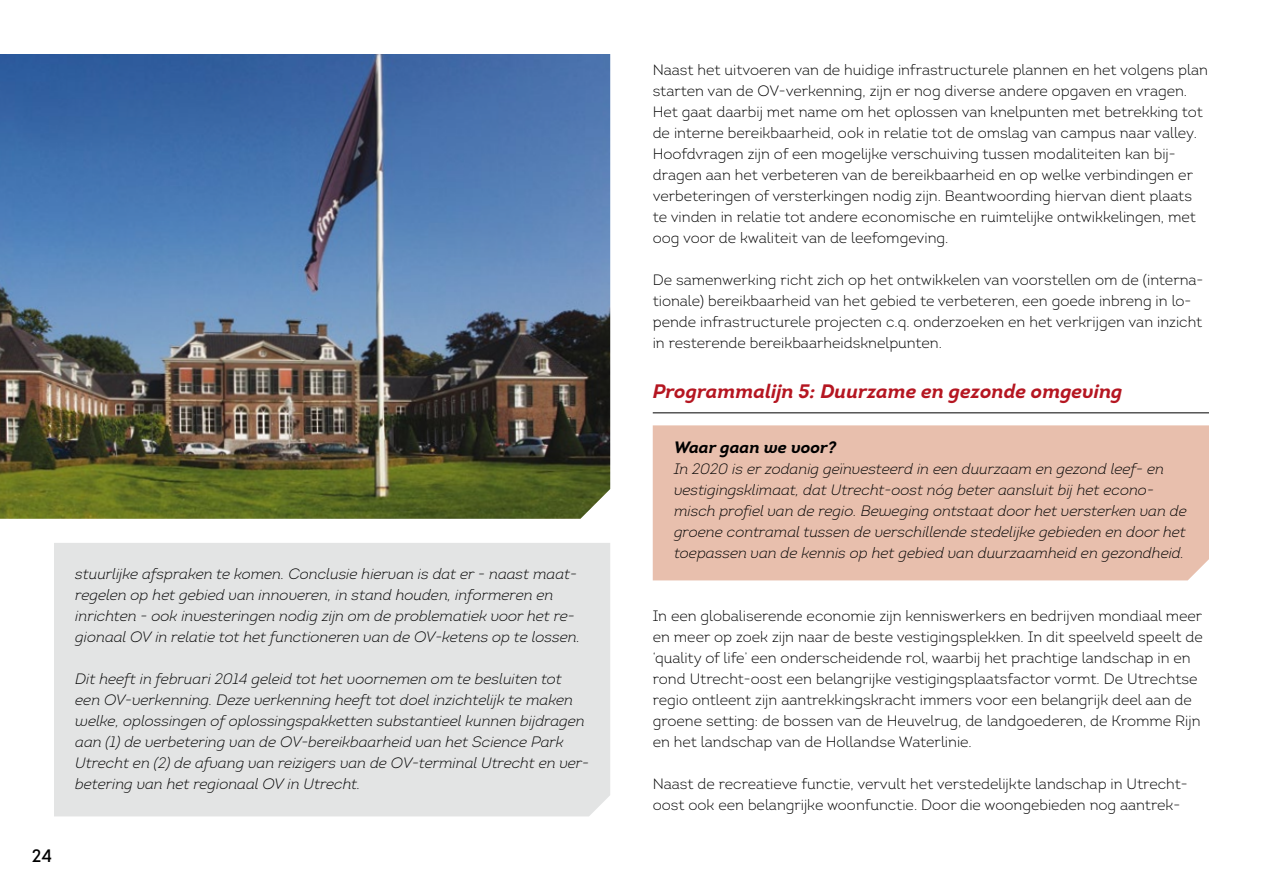
<style>
.page{position:relative;width:1263px;height:893px;background:#fff}
.page>*{position:absolute;margin:0;border:0;box-sizing:border-box;transform-origin:0 0}
.t1{font:italic 700 19.5px "Intro";color:#b51621}
.t2{font:18px "Intro";color:#000}
.t3{font:italic 700 16.5px "Intro";color:#000}
.t4{font:300 15px/21px "Intro";color:#000}
.t5{font:italic 300 15px/21px "Intro";color:#000}
</style>
<div class="page">
<div style="left:54px;top:543px;width:556px;height:273px;background:#e3e4e4"></div>
<div style="left:653px;top:425px;width:556px;height:155px;background:#e8bfad"></div>
<hr style="left:653px;top:412px;width:556px;height:1px;background:#000">
<img style="left:0;top:54px;width:610px;height:465px">
<p class="t2" style="left:32px;top:844px;width:22px">24</p>
<p class="t5" style="left:75px;top:563px;width:506px">stuurlijke afspraken te komen. Conclusie hiervan is dat er - naast maat&shy;regelen op het gebied van innoveren, in stand houden, informeren en inrichten - ook investeringen nodig zijn om de problematiek voor het re&shy;gionaal OV in relatie tot het functioneren van de OV-ketens op te lossen.</p>
<p class="t5" style="left:75px;top:668px;width:515px">Dit heeft in februari 2014 geleid tot het voornemen om te besluiten tot een OV-verkenning. Deze verkenning heeft tot doel inzichtelijk te maken welke, oplossingen of oplossingspakketten substantieel kunnen bijdragen aan (1) de verbetering van de OV-bereikbaarheid van het Science Park Utrecht en (2) de afvang van reizigers van de OV-terminal Utrecht en ver&shy;betering van het regionaal OV in Utrecht.</p>
<p class="t4" style="left:653px;top:59px;width:557px">Naast het uitvoeren van de huidige infrastructurele plannen en het volgens plan starten van de OV-verkenning, zijn er nog diverse andere opgaven en vragen.<br>Het gaat daarbij met name om het oplossen van knelpunten met betrekking tot de interne bereikbaarheid, ook in relatie tot de omslag van campus naar valley.<br>Hoofdvragen zijn of een mogelijke verschuiving tussen modaliteiten kan bij&shy;dragen aan het verbeteren van de bereikbaarheid en op welke verbindingen er verbeteringen of versterkingen nodig zijn. Beantwoording hiervan dient plaats te vinden in relatie tot andere economische en ruimtelijke ontwikkelingen, met oog voor de kwaliteit van de leefomgeving.</p>
<p class="t4" style="left:653px;top:269px;width:552px">De samenwerking richt zich op het ontwikkelen van voorstellen om de (interna&shy;tionale) bereikbaarheid van het gebied te verbeteren, een goede inbreng in lo&shy;pende infrastructurele projecten c.q. onderzoeken en het verkrijgen van inzicht in resterende bereikbaarheidsknelpunten.</p>
<h1 class="t1" style="left:653px;top:378px;width:471px">Programmalijn 5: Duurzame en gezonde omgeving</h1>
<p class="t3" style="left:674px;top:437px;width:164px">Waar gaan we voor?</p>
<p class="t5" style="left:674px;top:458px;width:514px">In 2020 is er zodanig geïnvesteerd in een duurzaam en gezond leef- en vestigingsklimaat, dat Utrecht-oost nóg beter aansluit bij het econo&shy;misch profiel van de regio. Beweging ontstaat door het versterken van de groene contramal tussen de verschillende stedelijke gebieden en door het toepassen van de kennis op het gebied van duurzaamheid en gezondheid.</p>
<p class="t4" style="left:653px;top:605px;width:551px">In een globaliserende economie zijn kenniswerkers en bedrijven mondiaal meer en meer op zoek zijn naar de beste vestigingsplekken. In dit speelveld speelt de ‘quality of life’ een onderscheidende rol, waarbij het prachtige landschap in en rond Utrecht-oost een belangrijke vestigingsplaatsfactor vormt. De Utrechtse regio ontleent zijn aantrekkingskracht immers voor een belangrijk deel aan de groene setting: de bossen van de Heuvelrug, de landgoederen, de Kromme Rijn en het landschap van de Hollandse Waterlinie.</p>
<p class="t4" style="left:653px;top:773px;width:536px">Naast de recreatieve functie, vervult het verstedelijkte landschap in Utrecht&shy;oost ook een belangrijke woonfunctie. Door die woongebieden nog aantrek-</p>
</div>
